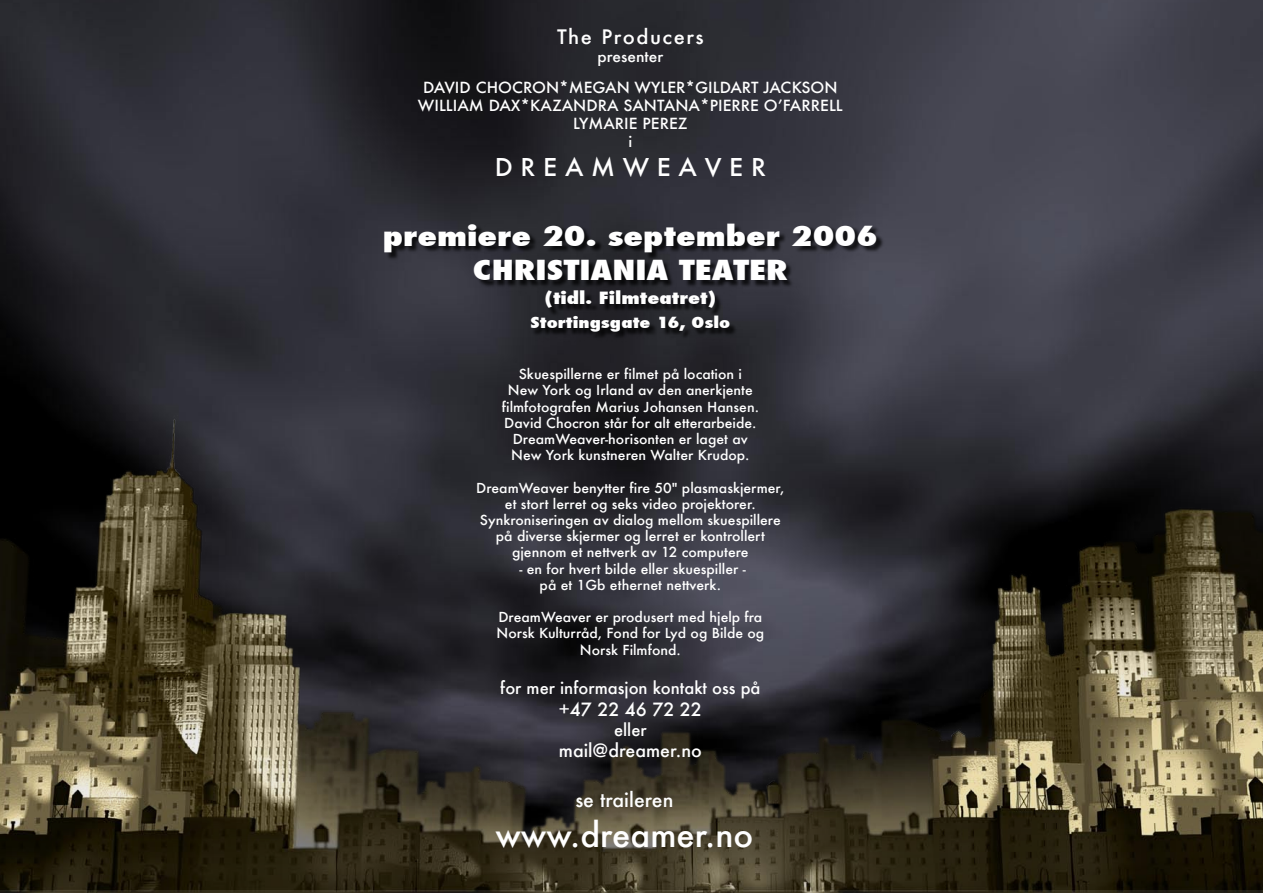
<style>
.page{position:relative;width:1263px;height:893px;background:#fff}
.page>*{position:absolute;margin:0;border:0;box-sizing:border-box;transform-origin:0 0}
.t1{font:500 33px "Futura";color:#fff}
.t2{font:800 condensed 27px/34.5px "Futura";color:#fff;text-align:center;scale:1.34 1}
.t3{font:500 24px "Futura";color:#fff;scale:1.04 1}
.t4{font:500 19.5px "Futura";letter-spacing:.065em;color:#fff;scale:1.04 1}
.t5{font:500 19.5px "Futura";color:#fff}
.t6{font:500 17.85px "Futura";color:#fff}
.t7{font:500 16.5px "Futura";color:#fff}
.t8{font:800 condensed 16.5px "Futura";color:#fff;scale:1.34 1}
.t9{font:500 15px/18px "Futura";color:#fff;text-align:center;scale:1.04 1}
.t10{font:800 condensed 15px "Futura";color:#fff;scale:1.34 1}
.t11{font:500 13.5px/16.2px "Futura";color:#fff;text-align:center;scale:1.04 1}
</style>
<div class="page">
<img style="left:0;top:0;width:1263px;height:415px">
<img style="left:0;top:415px;width:1263px;height:478px">
<img style="left:359px;top:198px;width:554px;height:145px">
<h3 class="t4" style="left:557px;top:23px;width:143px">The Producers</h3>
<p class="t9" style="left:423px;top:41px;width:400px;line-height:30.6px">presenter<br>DAVID CHOCRON*MEGAN WYLER*GILDART JACKSON</p>
<p class="t9" style="left:418px;top:96px;width:410px">WILLIAM DAX*KAZANDRA SANTANA*PIERRE OʼFARRELL<br>LYMARIE PEREZ<br>i</p>
<h3 class="t3" style="left:495px;top:150px;width:262px">D R E A M W E A V E R</h3>
<h2 class="t2" style="left:383px;top:219px;width:371px">premiere 20. september 2006<br>CHRISTIANIA TEATER</h2>
<p class="t8" style="left:545px;top:287px;width:129px">(tidl. Filmteatret)</p>
<p class="t10" style="left:530px;top:313px;width:151px">Stortingsgate 16, Oslo</p>
<p class="t11" style="left:502px;top:366px;width:249px">Skuespillerne er filmet på location i<br>New York og Irland av den anerkjente filmfotografen Marius Johansen Hansen.<br>David Chocron står for alt etterarbeide.<br>DreamWeaver-horisonten er laget av New York kunstneren Walter Krudop.</p>
<p class="t11" style="left:476px;top:479px;width:298px">DreamWeaver benytter fire 50" plasmaskjermer, et stort lerret og seks video projektorer.<br>Synkroniseringen av dialog mellom skuespillere på diverse skjermer og lerret er kontrollert gjennom et nettverk av 12 computere</p>
<p class="t11" style="left:519px;top:560px;width:219px">- en for hvert bilde eller skuespiller - på et 1Gb ethernet nettverk.</p>
<p class="t11" style="left:496px;top:609px;width:259px">DreamWeaver er produsert med hjelp fra<br>Norsk Kulturråd, Fond for Lyd og Bilde og<br>Norsk Filmfond.</p>
<p class="t7" style="left:500px;top:677px;width:262px">for mer informasjon kontakt oss på</p>
<h3 class="t6" style="left:559px;top:697px;width:145px">+47 22 46 72 22</h3>
<p class="t7" style="left:614px;top:718px;width:34px">eller</p>
<h3 class="t6" style="left:559px;top:738px;width:144px">mail@dreamer.no</h3>
<h3 class="t5" style="left:575px;top:787px;width:100px">se traileren</h3>
<h1 class="t1" style="left:495px;top:812px;width:260px">www.dreamer.no</h1>
</div>
